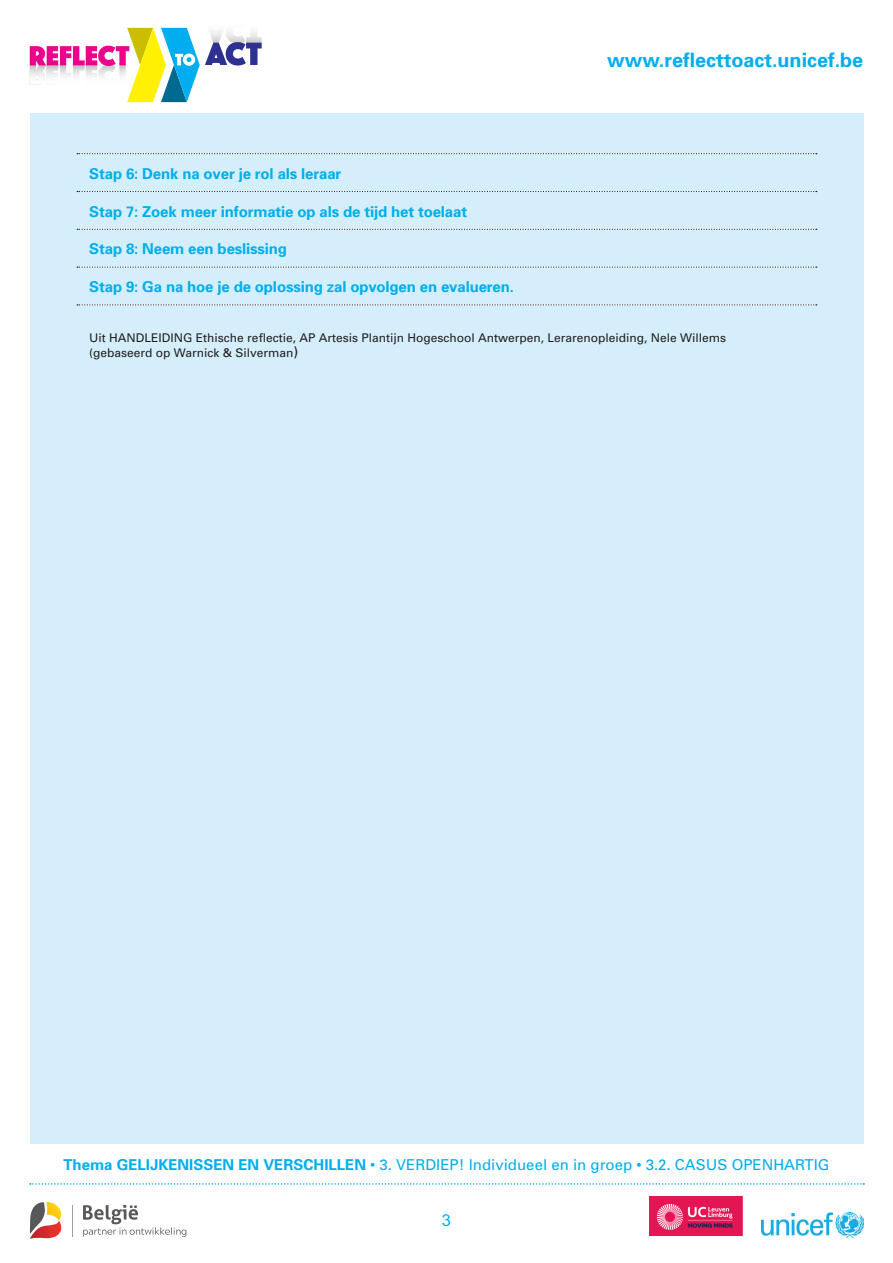
<style>
.page{position:relative;width:893px;height:1263px;background:#fff}
.page>*{position:absolute;margin:0;border:0;box-sizing:border-box;transform-origin:0 0}
.t1{font:700 19.8px "Univers";color:#00aeef}
.t2{font:16.5px "Arial";color:#00aeef}
.t3{font:700 15px "Univers";letter-spacing:-.01em;color:#00aeef}
.t4{font:15px "Univers";color:#00aeef}
.t5{font:12px/15px "Univers";color:#231f20}
.s1{font-size:15px}
.s2{font-weight:700}
</style>
<div class="page">
<svg style="left:30px;top:27px;width:232px;height:75px"></svg>
<div style="left:30px;top:113px;width:833px;height:1031px;background:#d4effb"></div>
<img style="left:761px;top:1212px;width:102px;height:25px">
<svg style="left:83px;top:1205px;width:103px;height:32px"></svg>
<hr style="left:72px;top:1205px;width:1px;height:32px;background:#9da1a2">
<svg style="left:30px;top:1202px;width:32px;height:37px"></svg>
<svg style="left:30px;top:1183px;width:834px;height:2px"></svg>
<img style="left:650px;top:1196px;width:93px;height:39px">
<svg style="left:77px;top:153px;width:740px;height:1px"></svg>
<svg style="left:77px;top:191px;width:740px;height:1px"></svg>
<svg style="left:77px;top:229px;width:740px;height:1px"></svg>
<svg style="left:77px;top:266px;width:740px;height:2px"></svg>
<svg style="left:77px;top:304px;width:740px;height:1px"></svg>
<h1 class="t1" style="left:607px;top:48px;width:257px">www.reflecttoact.unicef.be</h1>
<p class="t3" style="left:89px;top:164px;width:254px">Stap 6: Denk na over je rol als leraar</p>
<p class="t3" style="left:89px;top:202px;width:379px">Stap 7: Zoek meer informatie op als de tijd het toelaat</p>
<p class="t3" style="left:89px;top:239px;width:199px">Stap 8: Neem een beslissing</p>
<p class="t3" style="left:89px;top:277px;width:426px">Stap 9: Ga na hoe je de oplossing zal opvolgen en evalueren.</p>
<p class="t5" style="left:89px;top:330px;width:638px">Uit HANDLEIDING Ethische reflectie, AP Artesis Plantijn Hogeschool Antwerpen, Lerarenopleiding, Nele Willems (gebaseerd op Warnick &amp; Silverman<span class="s1">)</span></p>
<p class="t4" style="left:63px;top:1155px;width:768px"><span class="s2">Thema GELIJKENISSEN EN VERSCHILLEN</span> • 3. VERDIEP! Individueel en in groep • 3.2. CASUS OPENHARTIG</p>
<p class="t2" style="left:442px;top:1209px;width:11px">3</p>
</div>
